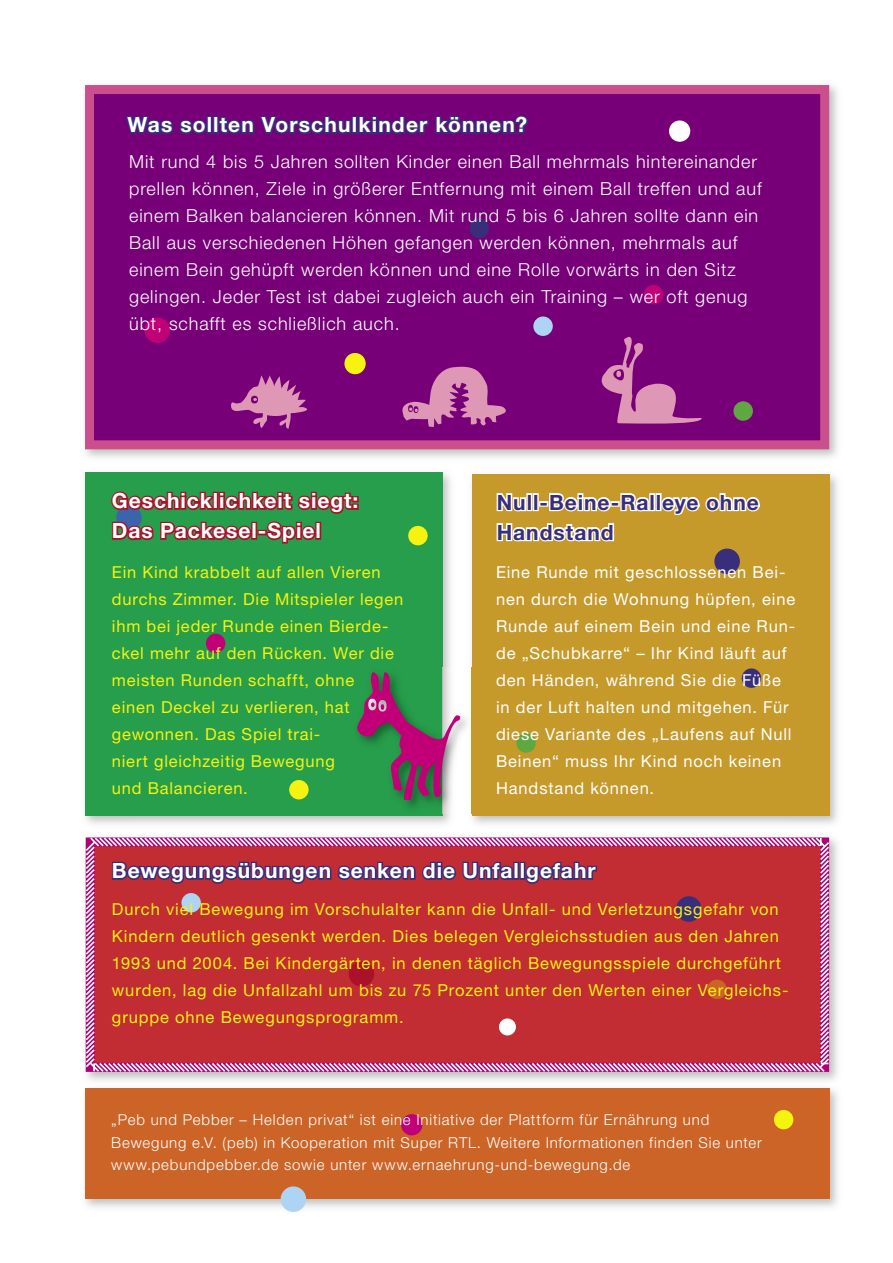
<style>
.page{position:relative;width:893px;height:1263px;background:#fff}
.page>*{position:absolute;margin:0;border:0;box-sizing:border-box;transform-origin:0 0}
.t1{font:700 21px/30px "Helvetica Neue LT Std";letter-spacing:.045em;color:#fff}
.t2{font:700 21px/30px "Helvetica Neue LT Std";letter-spacing:.045em;color:#392e7a}
.t3{font:300 18px/27px "Helvetica Neue LT Std";letter-spacing:.05em;color:#fff}
.t4{font:16.5px/27px "Helvetica Neue LT Std";letter-spacing:.05em;color:#f7f310}
.t5{font:16.5px/27px "Helvetica Neue LT Std";letter-spacing:.05em;color:#fff}
.t6{font:300 15px/22.5px "Helvetica Neue LT Std";letter-spacing:.055em;color:#fff}
</style>
<div class="page">
<img style="left:85px;top:839px;width:753px;height:373px">
<svg style="left:85px;top:837px;width:746px;height:237px;background:#c33844"></svg>
<img style="left:85px;top:85px;width:753px;height:373px">
<div style="left:90px;top:90px;width:735px;height:355px;background:#770078"></div>
<div style="left:85px;top:85px;width:744px;height:364px;border:9px solid #cb4e8d"></div>
<img style="left:471px;top:474px;width:367px;height:46px">
<img style="left:790px;top:520px;width:48px;height:304px">
<div style="left:472px;top:474px;width:357px;height:342px;background:#c59a2b"></div>
<img style="left:85px;top:1084px;width:753px;height:1px">
<div style="left:85px;top:1089px;width:744px;height:110px;background:#cc6427"></div>
<img style="left:85px;top:472px;width:366px;height:47px">
<img style="left:442px;top:519px;width:9px;height:149px">
<img style="left:134px;top:814px;width:317px;height:10px">
<div style="left:85px;top:473px;width:357px;height:343px;background:#269e4b"></div>
<svg style="left:602px;top:337px;width:100px;height:87px"></svg>
<svg style="left:231px;top:375px;width:76px;height:54px"></svg>
<svg style="left:402px;top:367px;width:104px;height:60px"></svg>
<img style="left:404px;top:668px;width:68px;height:146px">
<svg style="left:357px;top:672px;width:103px;height:128px"></svg>
<div style="left:707px;top:979px;width:20px;height:20px;background:#cc6427;border-radius:50%"></div>
<div style="left:733px;top:401px;width:20px;height:20px;background:#5fa841;border-radius:50%"></div>
<div style="left:145px;top:317px;width:25px;height:26px;background:#c10077;border-radius:50%"></div>
<div style="left:669px;top:120px;width:21px;height:22px;background:#fff;border-radius:50%"></div>
<div style="left:281px;top:1186px;width:25px;height:26px;background:#aed4f4;border-radius:50%"></div>
<div style="left:714px;top:549px;width:26px;height:25px;background:#392e7a;border-radius:50%"></div>
<div style="left:516px;top:733px;width:20px;height:20px;background:#5fa841;border-radius:50%"></div>
<div style="left:408px;top:526px;width:20px;height:19px;background:#f7f310;border-radius:50%"></div>
<div style="left:206px;top:634px;width:19px;height:19px;background:#c10077;border-radius:50%"></div>
<div style="left:181px;top:893px;width:20px;height:19px;background:#aed4f4;border-radius:50%"></div>
<div style="left:676px;top:896px;width:26px;height:26px;background:#392e7a;border-radius:50%"></div>
<div style="left:289px;top:780px;width:20px;height:19px;background:#f7f310;border-radius:50%"></div>
<div style="left:499px;top:1018px;width:17px;height:17px;background:#fff;border-radius:50%"></div>
<div style="left:344px;top:353px;width:22px;height:21px;background:#f7f310;border-radius:50%"></div>
<div style="left:774px;top:1110px;width:19px;height:19px;background:#f7f310;border-radius:50%"></div>
<div style="left:401px;top:1114px;width:21px;height:21px;background:#c10077;border-radius:50%"></div>
<div style="left:533px;top:316px;width:20px;height:20px;background:#aed4f4;border-radius:50%"></div>
<div style="left:470px;top:219px;width:19px;height:19px;background:#392e7a;border-radius:50%"></div>
<div style="left:349px;top:961px;width:25px;height:25px;background:#a9122a;border-radius:50%"></div>
<div style="left:644px;top:285px;width:19px;height:19px;background:#c10077;border-radius:50%"></div>
<div style="left:742px;top:668px;width:19px;height:20px;background:#392e7a;border-radius:50%"></div>
<svg style="left:110px;top:847px;width:407px;height:53px;background:#a12d44"></svg>
<div style="left:513px;top:862px;width:6px;height:18px;border:3px solid #392e7a"></div>
<div style="left:520px;top:862px;width:6px;height:18px;border:3px solid #392e7a"></div>
<svg style="left:524px;top:860px;width:75px;height:25px;background:#782d58"></svg>
<svg style="left:125px;top:116px;width:81px;height:19px"></svg>
<div style="left:206px;top:116px;width:6px;height:18px;border:3px solid #392e7a"></div>
<div style="left:213px;top:116px;width:6px;height:18px;border:3px solid #392e7a"></div>
<svg style="left:217px;top:115px;width:311px;height:20px"></svg>
<svg style="left:496px;top:493px;width:31px;height:19px"></svg>
<div style="left:526px;top:493px;width:6px;height:18px;border:3px solid #fff"></div>
<div style="left:533px;top:493px;width:6px;height:18px;border:3px solid #fff"></div>
<div style="left:539px;top:501px;width:9px;height:6px;border:3px solid #fff"></div>
<svg style="left:547px;top:493px;width:63px;height:19px"></svg>
<div style="left:610px;top:501px;width:10px;height:6px;border:3px solid #fff"></div>
<svg style="left:619px;top:493px;width:34px;height:19px"></svg>
<div style="left:649px;top:493px;width:6px;height:18px;border:3px solid #fff"></div>
<div style="left:656px;top:493px;width:6px;height:18px;border:3px solid #fff"></div>
<svg style="left:660px;top:493px;width:100px;height:22px"></svg>
<svg style="left:496px;top:523px;width:119px;height:19px"></svg>
<div style="left:352px;top:503px;width:7px;height:7px;border:3px solid #a9122a"></div>
<div style="left:352px;top:496px;width:7px;height:6px;border:3px solid #a9122a"></div>
<svg style="left:111px;top:491px;width:243px;height:53px"></svg>
<div style="left:315px;top:522px;width:6px;height:18px;border:3px solid #a9122a"></div>
<p class="t1" style="left:128px;top:109px;width:401px">Was sollten Vorschulkinder können?</p>
<p class="t3" style="left:129px;top:147px;width:634px">Mit rund 4 bis 5 Jahren sollten Kinder einen Ball mehrmals hintereinander prellen können, Ziele in größerer Entfernung mit einem Ball treffen und auf einem Balken balancieren können. Mit rund 5 bis 6 Jahren sollte dann ein Ball aus verschiedenen Höhen gefangen werden können, mehrmals auf einem Bein gehüpft werden können und eine Rolle vorwärts in den Sitz gelingen. Jeder Test ist dabei zugleich auch ein Training – wer oft genug übt, schafft es schließlich auch.</p>
<p class="t1" style="left:112px;top:485px;width:248px">Geschicklichkeit siegt:<br>Das Packesel-Spiel</p>
<p class="t4" style="left:112px;top:558px;width:293px">Ein Kind krabbelt auf allen Vieren durchs Zimmer. Die Mitspieler legen ihm bei jeder Runde einen Bierde&shy;ckel mehr auf den Rücken. Wer die meisten Runden schafft, ohne<br>einen Deckel zu verlieren, hat gewonnen. Das Spiel trai-<br>niert gleichzeitig Bewegung<br>und Balancieren.</p>
<p class="t2" style="left:497px;top:487px;width:264px">Null-Beine-Ralleye ohne<br>Handstand</p>
<p class="t5" style="left:496px;top:558px;width:301px">Eine Runde mit geschlossenen Bei&shy;nen durch die Wohnung hüpfen, eine<br>Runde auf einem Bein und eine Run&shy;de „Schubkarre“ – Ihr Kind läuft auf den Händen, während Sie die Füße in der Luft halten und mitgehen. Für diese Variante des „Laufens auf Null<br>Beinen“ muss Ihr Kind noch keinen<br>Handstand können.</p>
<p class="t1" style="left:112px;top:855px;width:485px">Bewegungsübungen senken die Unfallgefahr</p>
<p class="t4" style="left:112px;top:896px;width:678px">Durch viel Bewegung im Vorschulalter kann die Unfall- und Verletzungsgefahr von Kindern deutlich gesenkt werden. Dies belegen Vergleichsstudien aus den Jahren 1993 und 2004. Bei Kindergärten, in denen täglich Bewegungsspiele durchgeführt wurden, lag die Unfallzahl um bis zu 75 Prozent unter den Werten einer Vergleichs&shy;gruppe ohne Bewegungsprogramm.</p>
<p class="t6" style="left:111px;top:1108px;width:652px">„Peb und Pebber – Helden privat“ ist eine Initiative der Plattform für Ernährung und<br>Bewegung e.V. (peb) in Kooperation mit Super RTL. Weitere Informationen finden Sie unter www.pebundpebber.de sowie unter www.ernaehrung-und-bewegung.de</p>
</div>
